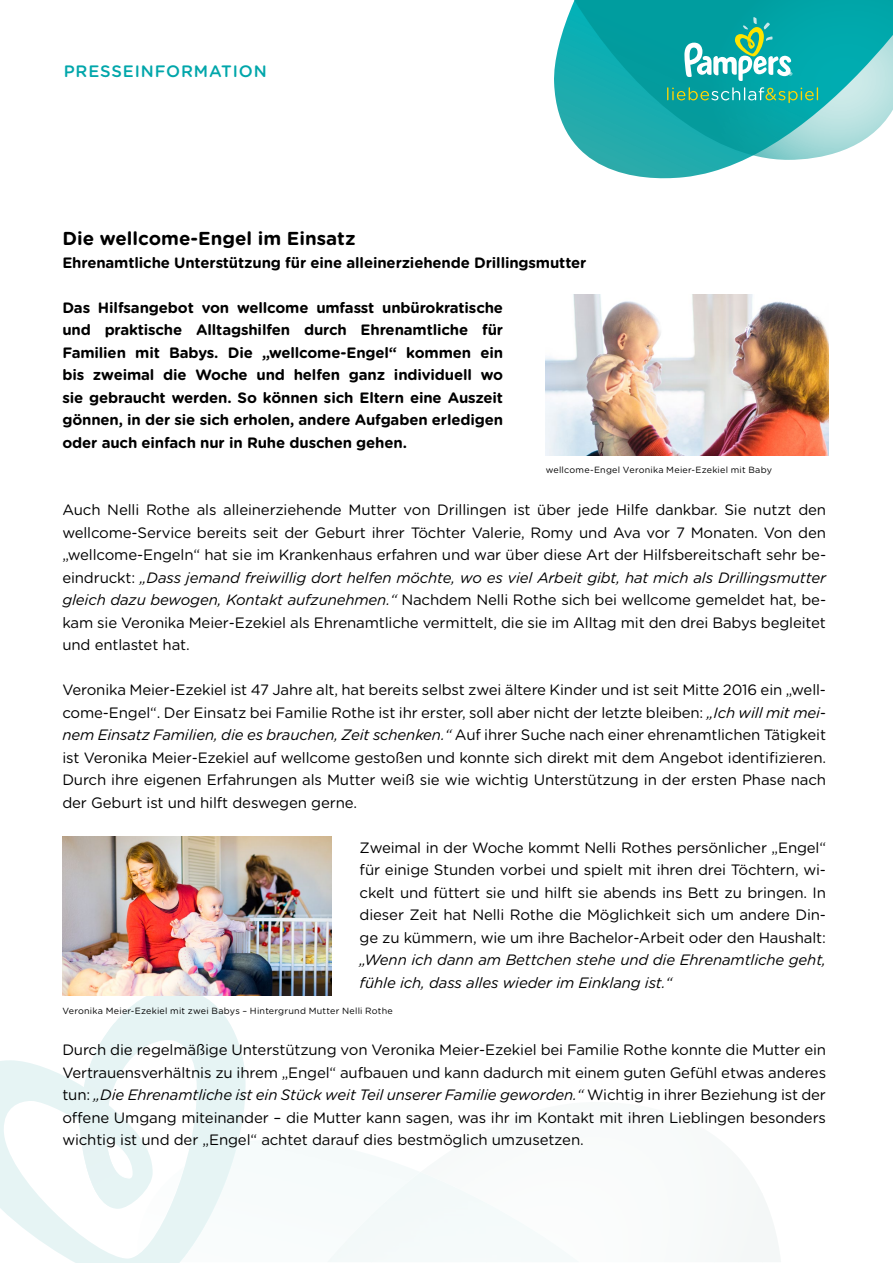
<style>
.page{position:relative;width:893px;height:1263px;background:#fff}
.page>*{position:absolute;margin:0;border:0;box-sizing:border-box;transform-origin:0 0}
.t1{font:700 18.75px "Gotham Rounded";color:#000}
.t2{font:500 16.5px "Gotham Rounded";letter-spacing:.05em;color:#00a6aa}
.t3{font:15px/22.5px "Gotham Rounded";letter-spacing:-.01em;color:#000;text-align:justify}
.t4{font:700 15px/22.5px "Gotham Rounded";letter-spacing:-.01em;color:#000;text-align:justify}
.t5{font:italic 15px/22.5px "Gotham Rounded";letter-spacing:-.01em;color:#000}
.t6{font:9px "Gotham Rounded";letter-spacing:.025em;color:#000}
.s1{font-style:italic}
</style>
<div class="page">
<svg style="left:0;top:996px;width:246px;height:266px"></svg>
<img style="left:135px;top:1166px;width:44px;height:88px">
<img style="left:180px;top:1139px;width:66px;height:123px">
<img style="left:179px;top:1143px;width:59px;height:119px">
<div style="left:486px;top:1203px;width:46px;height:59px;background:#f5fafa"></div>
<img style="left:79px;top:1120px;width:50px;height:88px">
<img style="left:84px;top:1022px;width:47px;height:82px">
<svg style="left:554px;top:1px;width:190px;height:178px"></svg>
<svg style="left:574px;top:0;width:319px;height:160px;background:#2db1b3"></svg>
<svg style="left:667px;top:87px;width:151px;height:16px;background:#35af95"></svg>
<svg style="left:684px;top:17px;width:108px;height:64px"></svg>
<img style="left:546px;top:294px;width:282px;height:161px">
<img style="left:62px;top:836px;width:270px;height:160px">
<p class="t2" style="left:64px;top:59px;width:204px">PRESSEINFORMATION</p>
<p class="t1" style="left:62px;top:225px;width:295px">Die wellcome-Engel im Einsatz</p>
<p class="t4" style="left:62px;top:251px;width:526px">Ehrenamtliche Unterstützung für eine alleinerziehende Drillingsmutter</p>
<p class="t4" style="left:62px;top:296px;width:442px">Das Hilfsangebot von wellcome umfasst unbürokratische und praktische Alltagshilfen durch Ehrenamtliche für Familien mit Babys. Die „wellcome-Engel“ kommen ein bis zweimal die Woche und helfen ganz individuell wo sie gebraucht werden. So können sich Eltern eine Auszeit gönnen, in der sie sich erholen, andere Aufgaben erledigen oder auch einfach nur in Ruhe duschen gehen.</p>
<p class="t6" style="left:546px;top:463px;width:228px">wellcome-Engel Veronika Meier-Ezekiel mit Baby</p>
<p class="t3" style="left:62px;top:498px;width:765px">Auch Nelli Rothe als alleinerziehende Mutter von Drillingen ist über jede Hilfe dankbar. Sie nutzt den wellcome-Service bereits seit der Geburt ihrer Töchter Valerie, Romy und Ava vor 7 Monaten. Von den „wellcome-Engeln“ hat sie im Krankenhaus erfahren und war über diese Art der Hilfsbereitschaft sehr be&shy;eindruckt: <span class="s1">„Dass jemand freiwillig dort helfen möchte, wo es viel Arbeit gibt, hat mich als Drillingsmutter gleich dazu bewogen, Kontakt aufzunehmen.“</span> Nachdem Nelli Rothe sich bei wellcome gemeldet hat, be&shy;kam sie Veronika Meier-Ezekiel als Ehrenamtliche vermittelt, die sie im Alltag mit den drei Babys begleitet und entlastet hat.</p>
<p class="t3" style="left:62px;top:678px;width:765px">Veronika Meier-Ezekiel ist 47 Jahre alt, hat bereits selbst zwei ältere Kinder und ist seit Mitte 2016 ein „well&shy;come-Engel“. Der Einsatz bei Familie Rothe ist ihr erster, soll aber nicht der letzte bleiben: <span class="s1">„Ich will mit mei&shy;nem Einsatz Familien, die es brauchen, Zeit schenken.“</span> Auf ihrer Suche nach einer ehrenamtlichen Tätigkeit ist Veronika Meier-Ezekiel auf wellcome gestoßen und konnte sich direkt mit dem Angebot identifizieren.<br>Durch ihre eigenen Erfahrungen als Mutter weiß sie wie wichtig Unterstützung in der ersten Phase nach der Geburt ist und hilft deswegen gerne.</p>
<p class="t3" style="left:360px;top:836px;width:468px">Zweimal in der Woche kommt Nelli Rothes persönlicher „Engel“ für einige Stunden vorbei und spielt mit ihren drei Töchtern, wi&shy;ckelt und füttert sie und hilft sie abends ins Bett zu bringen. In dieser Zeit hat Nelli Rothe die Möglichkeit sich um andere Din&shy;ge zu kümmern, wie um ihre Bachelor-Arbeit oder den Haushalt:</p>
<p class="t5" style="left:360px;top:948px;width:468px">„Wenn ich dann am Bettchen stehe und die Ehrenamtliche geht, fühle ich, dass alles wieder im Einklang ist.“</p>
<p class="t6" style="left:62px;top:1004px;width:332px">Veronika Meier-Ezekiel mit zwei Babys – Hintergrund Mutter Nelli Rothe</p>
<p class="t3" style="left:62px;top:1038px;width:765px">Durch die regelmäßige Unterstützung von Veronika Meier-Ezekiel bei Familie Rothe konnte die Mutter ein Vertrauensverhältnis zu ihrem „Engel“ aufbauen und kann dadurch mit einem guten Gefühl etwas anderes tun: <span class="s1">„Die Ehrenamtliche ist ein Stück weit Teil unserer Familie geworden.“</span> Wichtig in ihrer Beziehung ist der offene Umgang miteinander – die Mutter kann sagen, was ihr im Kontakt mit ihren Lieblingen besonders wichtig ist und der „Engel“ achtet darauf dies bestmöglich umzusetzen.</p>
</div>
